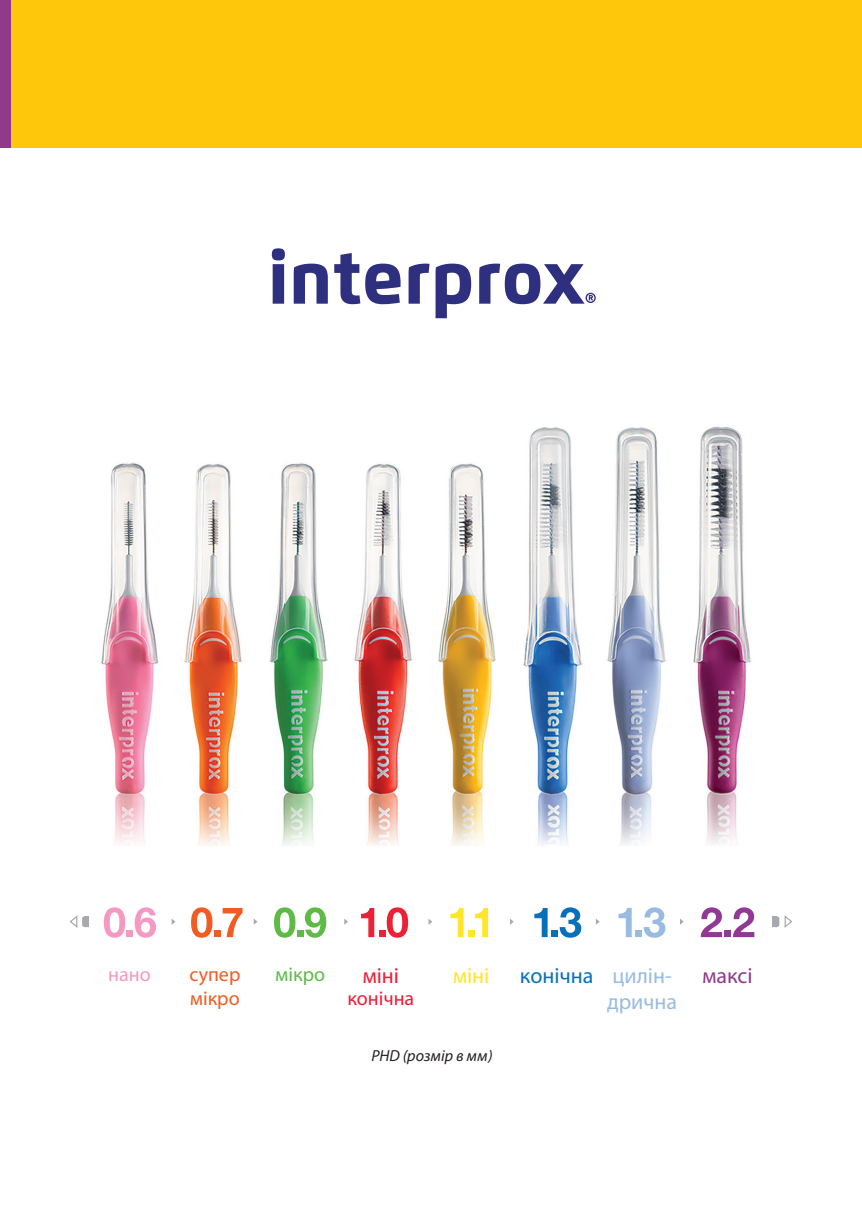
<style>
.page{position:relative;width:862px;height:1214px;background:#fff}
.page>*{position:absolute;margin:0;border:0;box-sizing:border-box;transform-origin:0 0}
.t1{font:22px/26.4px "Myriad Pro";color:#99bbe2}
.t2{font:22px "Myriad Pro";color:#0671ba}
.t3{font:22px "Myriad Pro";color:#91398b}
.t4{font:22px "Myriad Pro";color:#ed1e35}
.t5{font:22px "Myriad Pro";color:#ffe62a}
.t6{font:20px/24px "Myriad Pro";color:#f25b21}
.t7{font:20px "Myriad Pro";color:#ed1e35}
.t8{font:20px "Myriad Pro";color:#5dbb46}
.t9{font:20px "Myriad Pro";color:#f499c2}
.t10{font:italic 16px "Myriad Pro";color:#231f20}
</style>
<div class="page">
<img style="left:101px;top:426px;width:650px;height:419px">
<div style="left:0;top:0;width:11px;height:147px;background:#91398b"></div>
<div style="left:11px;top:0;width:851px;height:147px;background:#fec70c"></div>
<svg style="left:70px;top:907px;width:722px;height:30px"></svg>
<svg style="left:272px;top:248px;width:13px;height:55px"></svg>
<svg style="left:294px;top:263px;width:34px;height:40px"></svg>
<svg style="left:334px;top:253px;width:66px;height:51px"></svg>
<svg style="left:408px;top:263px;width:21px;height:40px"></svg>
<svg style="left:435px;top:263px;width:36px;height:55px"></svg>
<svg style="left:479px;top:263px;width:117px;height:41px"></svg>
<p class="t9" style="left:108px;top:962px;width:44px">нано</p>
<p class="t6" style="left:189px;top:962px;width:52px">супер мікро</p>
<p class="t8" style="left:276px;top:962px;width:51px">мікро</p>
<p class="t4" style="left:363px;top:961px;width:38px">міні</p>
<p class="t7" style="left:347px;top:985px;width:68px">конічна</p>
<p class="t5" style="left:453px;top:961px;width:38px">міні</p>
<p class="t2" style="left:520px;top:961px;width:75px">конічна</p>
<p class="t1" style="left:607px;top:961px;width:72px">цилін&shy;дрична</p>
<p class="t3" style="left:702px;top:961px;width:52px">максі</p>
<p class="t10" style="left:371px;top:1045px;width:123px">PHD (розмір в мм)</p>
</div>
